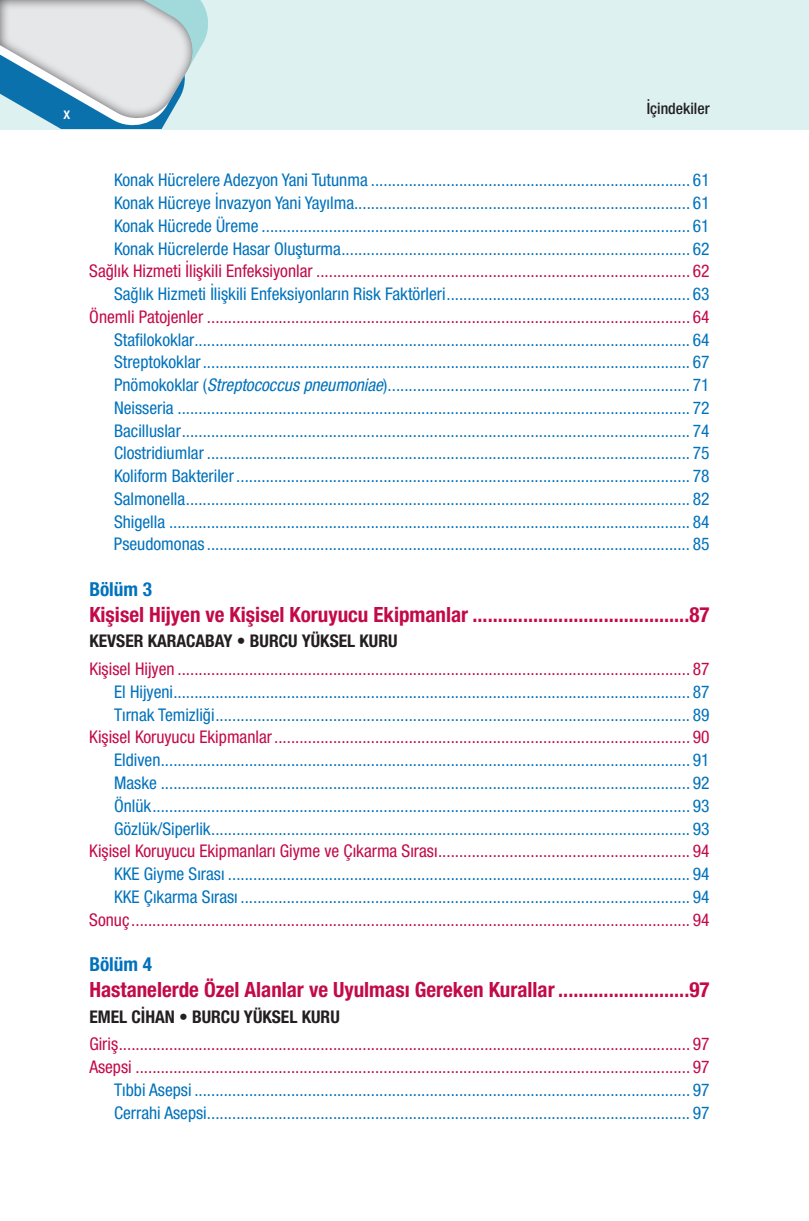
<style>
.page{position:relative;width:809px;height:1221px;background:#fff}
.page>*{position:absolute;margin:0;border:0;box-sizing:border-box;transform-origin:0 0}
.t1{font:700 21px "Helvetica 77 Cn";color:#c30a49}
.t2{font:700 19.25px "Helvetica 77 Cn";color:#0072bc}
.t3{font:17.5px/22.8px "Helvetica 57 Cn";color:#0072bc;text-align:justify}
.t4{font:17.5px/22.8px "Helvetica 57 Cn";color:#c30a49}
.t5{font:700 17.5px "Helvetica 77 Cn";color:#231f20}
.t6{font:15.75px "Helvetica 67 Med Cn";color:#231f20}
.t7{font:15.75px "Helvetica 67 Med Cn";color:#fff}
.s1{font-style:italic}
</style>
<div class="page">
<div style="left:0;top:0;width:808px;height:129px;background:#ddf1f1"></div>
<svg style="left:0;top:0;width:211px;height:130px"></svg>
<div style="left:0;top:0;width:194px;height:120px;background:#231f20;opacity:.75"></div>
<p class="t7" style="left:64px;top:104px;width:8px">x</p>
<p class="t6" style="left:646px;top:99px;width:64px">İçindekiler</p>
<p class="t3" style="left:114px;top:168px;width:597px">Konak Hücrelere Adezyon Yani Tutunma ............................................................................ 61<br>Konak Hücreye İnvazyon Yani Yayılma................................................................................ 61<br>Konak Hücrede Üreme ...................................................................................................... 61<br>Konak Hücrelerde Hasar Oluşturma................................................................................... 62</p>
<p class="t4" style="left:89px;top:259px;width:622px">Sağlık Hizmeti İlişkili Enfeksiyonlar ......................................................................................... 62</p>
<p class="t3" style="left:114px;top:282px;width:597px">Sağlık Hizmeti İlişkili Enfeksiyonların Risk Faktörleri.......................................................... 63</p>
<p class="t4" style="left:89px;top:305px;width:622px">Önemli Patojenler ................................................................................................................... 64</p>
<p class="t3" style="left:114px;top:328px;width:597px">Stafilokoklar...................................................................................................................... 64<br>Streptokoklar.................................................................................................................... 67<br>Pnömokoklar (<span class="s1">Streptococcus pneumoniae</span>)........................................................................ 71<br>Neisseria .......................................................................................................................... 72<br>Bacilluslar......................................................................................................................... 74<br>Clostridiumlar ................................................................................................................... 75<br>Koliform Bakteriler............................................................................................................ 78<br>Salmonella........................................................................................................................ 82<br>Shigella ............................................................................................................................ 84<br>Pseudomonas ................................................................................................................... 85</p>
<p class="t2" style="left:89px;top:577px;width:64px">Bölüm 3</p>
<p class="t1" style="left:89px;top:601px;width:622px">Kişisel Hijyen ve Kişisel Koruyucu Ekipmanlar ...........................................87</p>
<p class="t5" style="left:89px;top:630px;width:310px">KEVSER KARACABAY • BURCU YÜKSEL KURU</p>
<p class="t4" style="left:89px;top:657px;width:622px">Kişisel Hijyen .......................................................................................................................... 87</p>
<p class="t3" style="left:114px;top:680px;width:597px">El Hijyeni........................................................................................................................... 87<br>Tırnak Temizliği................................................................................................................. 89</p>
<p class="t4" style="left:89px;top:725px;width:622px">Kişisel Koruyucu Ekipmanlar................................................................................................... 90</p>
<p class="t3" style="left:114px;top:748px;width:597px">Eldiven.............................................................................................................................. 91<br>Maske .............................................................................................................................. 92<br>Önlük................................................................................................................................ 93<br>Gözlük/Siperlik.................................................................................................................. 93</p>
<p class="t4" style="left:89px;top:839px;width:622px">Kişisel Koruyucu Ekipmanları Giyme ve Çıkarma Sırası............................................................ 94</p>
<p class="t3" style="left:114px;top:862px;width:597px">KKE Giyme Sırası .............................................................................................................. 94<br>KKE Çıkarma Sırası ........................................................................................................... 94</p>
<p class="t4" style="left:89px;top:907px;width:622px">Sonuç..................................................................................................................................... 94</p>
<p class="t2" style="left:89px;top:952px;width:64px">Bölüm 4</p>
<p class="t1" style="left:89px;top:976px;width:622px">Hastanelerde Özel Alanlar ve Uyulması Gereken Kurallar ..........................97</p>
<p class="t5" style="left:89px;top:1005px;width:252px">EMEL CİHAN • BURCU YÜKSEL KURU</p>
<p class="t4" style="left:89px;top:1032px;width:622px">Giriş........................................................................................................................................ 97<br>Asepsi .................................................................................................................................... 97</p>
<p class="t3" style="left:114px;top:1078px;width:597px">Tıbbi Asepsi ...................................................................................................................... 97<br>Cerrahi Asepsi................................................................................................................... 97</p>
</div>
